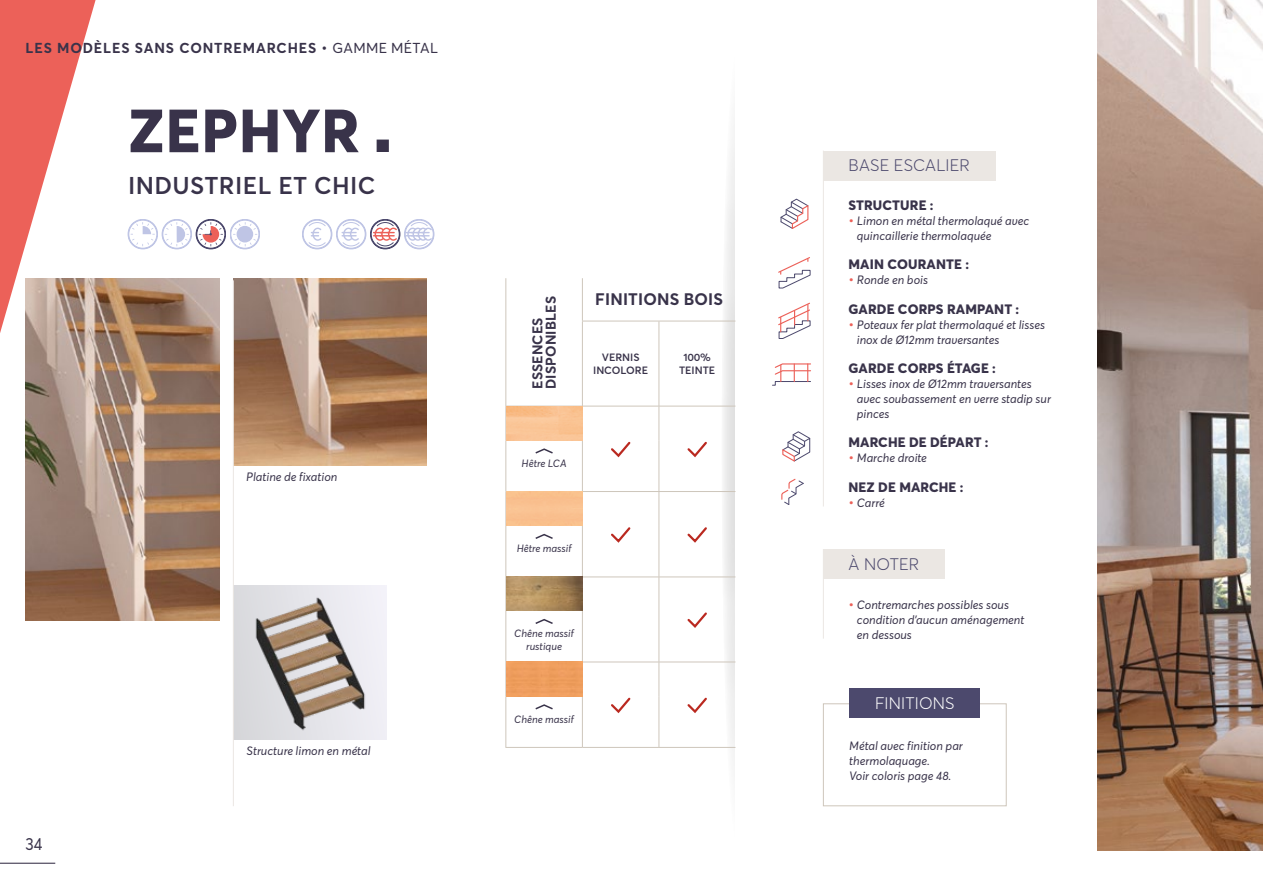
<style>
.page{position:relative;width:1263px;height:893px;background:#fff}
.page>*{position:absolute;margin:0;border:0;box-sizing:border-box;transform-origin:0 0}
.t1{font:800 60px "Averta PE";letter-spacing:.02em;color:#39334a}
.t2{font:600 24px "Averta PE";letter-spacing:.015em;color:#39334a}
.t3{font:800 22.5px "Averta PE";color:#39334a}
.t4{font:17.25px "Averta PE";color:#39334a;scale:.9 1}
.t5{font:300 16.5px "Averta PE";letter-spacing:.01em;color:#4c496d}
.t6{font:700 16.5px "Averta PE";letter-spacing:.01em;color:#39334a}
.t7{font:300 16.5px "Averta PE";letter-spacing:.01em;color:#fff}
.t8{font:700 14.25px "Averta PE";letter-spacing:.06em;color:#39334a}
.t9{font:700 14.1px/13.5px "Averta PE";letter-spacing:.01em;color:#39334a}
.t10{font:800 13.5px "Averta PE";letter-spacing:.01em;color:#39334a}
.t11{font:italic 12px/15px "Averta PE";color:#39334a}
.t12{font:italic 10.5px/12.6px "Averta PE";color:#39334a;text-align:center}
.t13{font:600 10.5px/12.6px "Averta PE";letter-spacing:-.005em;color:#39334a;text-align:center}
.s1{font-weight:400}
.s2{font-weight:600;font-style:normal;font-size:13.5px;color:#ec6159}
</style>
<div class="page">
<img style="left:1097px;top:0;width:166px;height:850px">
<svg style="left:721px;top:43px;width:34px;height:807px;fill:#f1f1f1"></svg>
<div style="left:736px;top:0;width:34px;height:893px;background:#fff"></div>
<svg style="left:780px;top:198px;width:29px;height:31px"></svg>
<svg style="left:778px;top:257px;width:33px;height:32px"></svg>
<svg style="left:778px;top:302px;width:33px;height:37px"></svg>
<svg style="left:781px;top:478px;width:23px;height:27px"></svg>
<svg style="left:782px;top:431px;width:29px;height:31px"></svg>
<svg style="left:772px;top:363px;width:39px;height:23px"></svg>
<img style="left:112px;top:278px;width:107px;height:343px">
<img style="left:233px;top:278px;width:194px;height:187px">
<img style="left:234px;top:586px;width:153px;height:153px">
<hr style="left:0;top:863px;width:55px;height:1px;background:#39334a">
<svg style="left:0;top:0;width:112px;height:621px"></svg>
<svg style="left:128px;top:219px;width:132px;height:30px"></svg>
<div style="left:237px;top:226px;width:16px;height:16px;background:#bfc5e5;border-radius:50%"></div>
<svg style="left:302px;top:219px;width:132px;height:30px"></svg>
<hr style="left:233px;top:280px;width:1px;height:526px;background:#ebe7e3">
<hr style="left:659px;top:321px;width:1px;height:85px;background:#cec6bb">
<hr style="left:582px;top:406px;width:77px;height:1px;background:#cec6bb">
<hr style="left:659px;top:406px;width:76px;height:1px;background:#cec6bb">
<hr style="left:659px;top:406px;width:1px;height:34px;background:#cec6bb">
<hr style="left:659px;top:440px;width:1px;height:51px;background:#cec6bb">
<hr style="left:583px;top:491px;width:76px;height:1px;background:#cec6bb">
<hr style="left:659px;top:491px;width:76px;height:1px;background:#cec6bb">
<hr style="left:659px;top:492px;width:1px;height:34px;background:#cec6bb">
<hr style="left:659px;top:526px;width:1px;height:51px;background:#cec6bb">
<hr style="left:583px;top:577px;width:76px;height:1px;background:#cec6bb">
<hr style="left:659px;top:577px;width:76px;height:1px;background:#cec6bb">
<hr style="left:659px;top:577px;width:1px;height:34px;background:#cec6bb">
<hr style="left:659px;top:611px;width:1px;height:51px;background:#cec6bb">
<hr style="left:583px;top:662px;width:76px;height:1px;background:#cec6bb">
<hr style="left:659px;top:662px;width:76px;height:1px;background:#cec6bb">
<hr style="left:659px;top:662px;width:1px;height:34px;background:#cec6bb">
<hr style="left:659px;top:696px;width:1px;height:51px;background:#cec6bb">
<hr style="left:582px;top:747px;width:77px;height:1px;background:#cec6bb">
<hr style="left:659px;top:747px;width:76px;height:1px;background:#cec6bb">
<hr style="left:505px;top:278px;width:1px;height:43px;background:#cec6bb">
<hr style="left:582px;top:278px;width:1px;height:43px;background:#cec6bb">
<hr style="left:505px;top:321px;width:1px;height:85px;background:#cec6bb">
<hr style="left:582px;top:321px;width:1px;height:85px;background:#cec6bb">
<hr style="left:505px;top:406px;width:1px;height:34px;background:#cec6bb">
<hr style="left:582px;top:406px;width:1px;height:34px;background:#cec6bb">
<hr style="left:505px;top:491px;width:1px;height:35px;background:#cec6bb">
<hr style="left:582px;top:491px;width:1px;height:35px;background:#cec6bb">
<hr style="left:505px;top:577px;width:1px;height:34px;background:#cec6bb">
<hr style="left:582px;top:577px;width:1px;height:34px;background:#cec6bb">
<hr style="left:505px;top:662px;width:1px;height:34px;background:#cec6bb">
<hr style="left:582px;top:662px;width:1px;height:34px;background:#cec6bb">
<hr style="left:582px;top:321px;width:77px;height:1px;background:#cec6bb">
<hr style="left:659px;top:321px;width:76px;height:1px;background:#cec6bb">
<hr style="left:505px;top:440px;width:1px;height:51px;background:#cec6bb">
<hr style="left:582px;top:440px;width:1px;height:51px;background:#cec6bb">
<hr style="left:505px;top:526px;width:1px;height:51px;background:#cec6bb">
<hr style="left:582px;top:526px;width:1px;height:51px;background:#cec6bb">
<hr style="left:505px;top:611px;width:1px;height:51px;background:#cec6bb">
<hr style="left:582px;top:611px;width:1px;height:51px;background:#cec6bb">
<hr style="left:505px;top:696px;width:1px;height:51px;background:#cec6bb">
<hr style="left:582px;top:696px;width:1px;height:51px;background:#cec6bb">
<hr style="left:505px;top:747px;width:77px;height:1px;background:#cec6bb">
<svg style="left:611px;top:441px;width:20px;height:17px"></svg>
<svg style="left:687px;top:441px;width:20px;height:17px"></svg>
<svg style="left:535px;top:448px;width:18px;height:6px"></svg>
<svg style="left:611px;top:527px;width:20px;height:16px"></svg>
<svg style="left:687px;top:527px;width:20px;height:16px"></svg>
<svg style="left:535px;top:533px;width:18px;height:6px"></svg>
<img style="left:506px;top:577px;width:76px;height:34px">
<svg style="left:687px;top:612px;width:20px;height:16px"></svg>
<svg style="left:535px;top:618px;width:18px;height:6px"></svg>
<div style="left:506px;top:662px;width:76px;height:34px;background:#ef9e5e"></div>
<svg style="left:611px;top:697px;width:20px;height:17px"></svg>
<svg style="left:687px;top:697px;width:20px;height:16px"></svg>
<svg style="left:535px;top:704px;width:18px;height:6px"></svg>
<div style="left:823px;top:703px;width:183px;height:103px;border:1px solid #cec6bb"></div>
<div style="left:849px;top:688px;width:131px;height:30px;background:#4c496d"></div>
<div style="left:823px;top:151px;width:172px;height:29px;background:#ebe7e3"></div>
<hr style="left:823px;top:151px;width:1px;height:355px;background:#ebe7e3">
<div style="left:823px;top:549px;width:122px;height:30px;background:#ebe7e3"></div>
<hr style="left:823px;top:549px;width:1px;height:90px;background:#ebe7e3">
<p class="t8" style="left:26px;top:38px;width:414px">LES MODÈLES SANS CONTREMARCHES • <span class="s1">GAMME MÉTAL</span></p>
<h1 class="t1" style="left:128px;top:88px;width:233px">ZEPHYR</h1>
<h3 class="t3" style="left:376px;top:128px;width:16px">■</h3>
<h2 class="t2" style="left:128px;top:168px;width:249px">INDUSTRIEL ET CHIC</h2>
<p class="t11" style="left:246px;top:470px;width:93px">Platine de fixation</p>
<h3 class="t4" style="left:26px;top:832px;width:20px">34</h3>
<p class="t11" style="left:246px;top:744px;width:126px">Structure limon en métal</p>
<p class="t9" style="left:530px;top:389px;width:94px;rotate:-90deg">ESSENCES<br>DISPONIBLES</p>
<h3 class="t6" style="left:595px;top:288px;width:129px">FINITIONS BOIS</h3>
<p class="t13" style="left:593px;top:350px;width:56px">VERNIS<br>INCOLORE</p>
<p class="t13" style="left:679px;top:350px;width:38px">100%<br>TEINTE</p>
<p class="t12" style="left:522px;top:457px;width:46px">Hêtre LCA</p>
<p class="t12" style="left:517px;top:542px;width:56px">Hêtre massif</p>
<p class="t12" style="left:514px;top:627px;width:61px">Chêne massif rustique</p>
<p class="t12" style="left:514px;top:713px;width:61px">Chêne massif</p>
<h3 class="t5" style="left:849px;top:154px;width:123px">BASE ESCALIER</h3>
<p class="t10" style="left:848px;top:196px;width:87px">STRUCTURE :</p>
<p class="t11" style="left:857px;top:214px;width:174px;text-indent:-8px"><span class="s2">•</span> Limon en métal thermolaqué avec quincaillerie thermolaquée</p>
<p class="t10" style="left:848px;top:255px;width:122px">MAIN COURANTE :</p>
<p class="t11" style="left:848px;top:273px;width:81px"><span class="s2">•</span> Ronde en bois</p>
<p class="t10" style="left:848px;top:299px;width:172px">GARDE CORPS RAMPANT :</p>
<p class="t11" style="left:857px;top:317px;width:190px;text-indent:-8px"><span class="s2">•</span> Poteaux fer plat thermolaqué et lisses inox de Ø12mm traversantes</p>
<p class="t10" style="left:848px;top:359px;width:149px">GARDE CORPS ÉTAGE :</p>
<p class="t11" style="left:857px;top:376px;width:196px;text-indent:-8px"><span class="s2">•</span> Lisses inox de Ø12mm traversantes avec soubassement en verre stadip sur pinces</p>
<p class="t10" style="left:848px;top:433px;width:141px">MARCHE DE DÉPART :</p>
<p class="t11" style="left:848px;top:451px;width:80px"><span class="s2">•</span> Marche droite</p>
<p class="t10" style="left:848px;top:477px;width:116px">NEZ DE MARCHE :</p>
<p class="t11" style="left:848px;top:495px;width:38px"><span class="s2">•</span> Carré</p>
<h3 class="t5" style="left:849px;top:553px;width:72px">À NOTER</h3>
<p class="t11" style="left:857px;top:597px;width:169px;text-indent:-8px"><span class="s2">•</span> Contremarches possibles sous condition d’aucun aménagement en dessous</p>
<h3 class="t7" style="left:875px;top:692px;width:81px">FINITIONS</h3>
<p class="t11" style="left:849px;top:738px;width:115px">Métal avec finition par thermolaquage.<br>Voir coloris page 48.</p>
</div>
